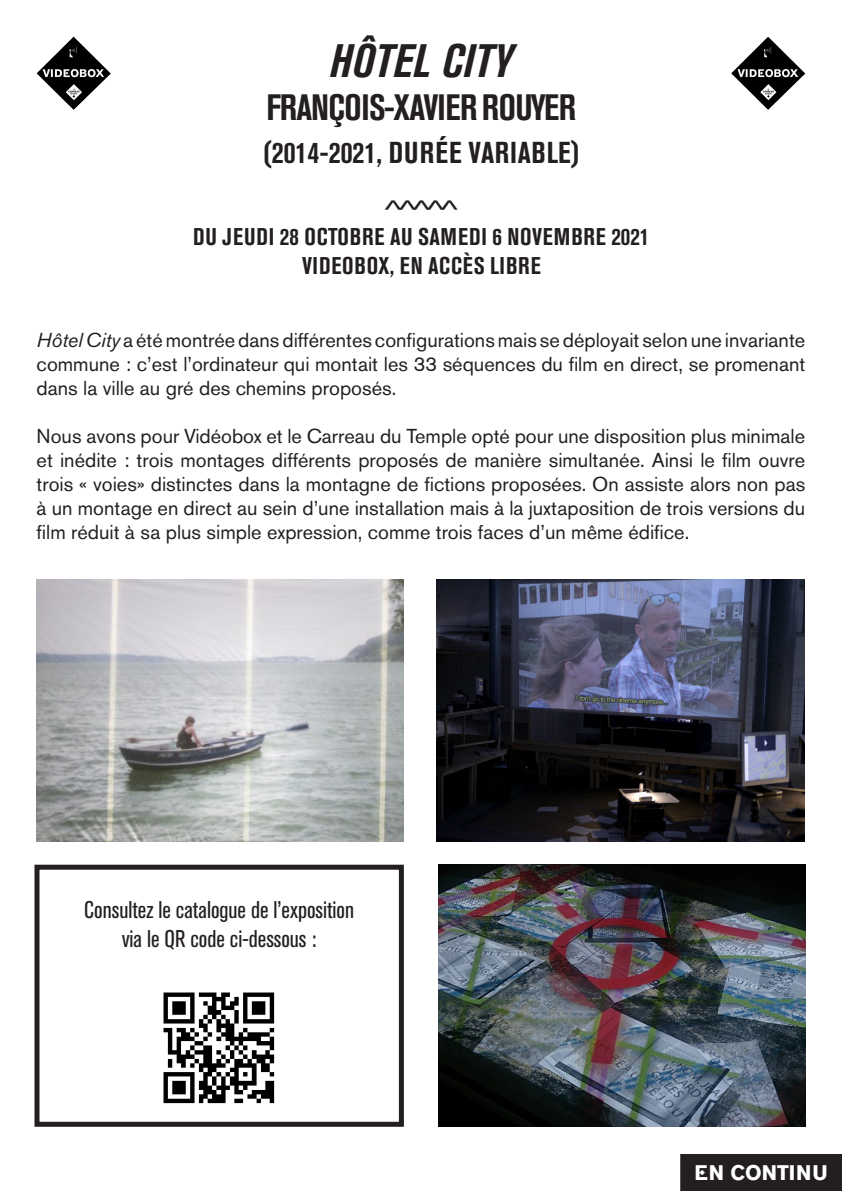
<style>
.page{position:relative;width:842px;height:1191px;background:#fff}
.page>*{position:absolute;margin:0;border:0;box-sizing:border-box;transform-origin:0 0}
.t1{font:46.5px "Akzidenz Groteskaro Bd Cn It";letter-spacing:.01em;color:#231f20}
.t2{font:36.4px "Akzidenz Groteskaro Bd Cn";letter-spacing:-.015em;color:#231f20}
.t3{font:30px "Akzidenz Groteskaro Bd Cn";letter-spacing:.02em;color:#231f20}
.t4{font:24px "Akzidenz Groteskaro Bd Cn";letter-spacing:.035em;color:#231f20}
.t5{font:24px "Akzidenz Groteskaro Cn";color:#231f20}
.t6{font:22.1px "Akzidenz Groteskaro";color:#231f20;scale:1.5 1}
.t7{font:700 21px "Akzidenz Groteskaro";color:#fff}
.t8{font:20px/24px "Akzidenz Groteskaro";color:#231f20;text-align:justify}
.s1{font-style:italic}
</style>
<div class="page">
<img style="left:37px;top:37px;width:74px;height:73px">
<img style="left:731px;top:37px;width:74px;height:73px">
<div style="left:681px;top:1154px;width:160px;height:36px;background:#231f20"></div>
<div style="left:680px;top:1154px;width:162px;height:37px;border:1px solid #231f20"></div>
<img style="left:36px;top:580px;width:368px;height:261px">
<img style="left:437px;top:580px;width:367px;height:261px">
<img style="left:438px;top:864px;width:368px;height:262px">
<div style="left:34px;top:864px;width:370px;height:262px;border:5px solid #231f20"></div>
<img style="left:163px;top:992px;width:112px;height:112px">
<p class="t1" style="left:330px;top:34px;width:184px">HÔTEL CITY</p>
<p class="t2" style="left:267px;top:86px;width:311px">FRANÇOIS-XAVIER ROUYER</p>
<p class="t3" style="left:263px;top:136px;width:318px">(2014-2021, DURÉE VARIABLE)</p>
<p class="t6" style="left:381px;top:195px;width:55px">^^^^^</p>
<p class="t4" style="left:193px;top:223px;width:458px">DU JEUDI 28 OCTOBRE AU SAMEDI 6 NOVEMBRE 2021</p>
<p class="t4" style="left:302px;top:252px;width:240px">VIDEOBOX, EN ACCÈS LIBRE</p>
<p class="t8" style="left:37px;top:328px;width:770px"><span class="s1">Hôtel City</span> a été montrée dans différentes configurations mais se déployait selon une invariante commune : c’est l’ordinateur qui montait les 33 séquences du film en direct, se promenant dans la ville au gré des chemins proposés.</p>
<p class="t8" style="left:37px;top:424px;width:770px">Nous avons pour Vidéobox et le Carreau du Temple opté pour une disposition plus minimale et inédite : trois montages différents proposés de manière simultanée. Ainsi le film ouvre trois « voies» distinctes dans la montagne de fictions proposées. On assiste alors non pas à un montage en direct au sein d’une installation mais à la juxtaposition de trois versions du film réduit à sa plus simple expression, comme trois faces d’un même édifice.</p>
<p class="t5" style="left:84px;top:896px;width:271px">Consultez le catalogue de l’exposition</p>
<p class="t5" style="left:122px;top:925px;width:196px">via le QR code ci-dessous :</p>
<p class="t7" style="left:694px;top:1160px;width:135px">EN CONTINU</p>
</div>
